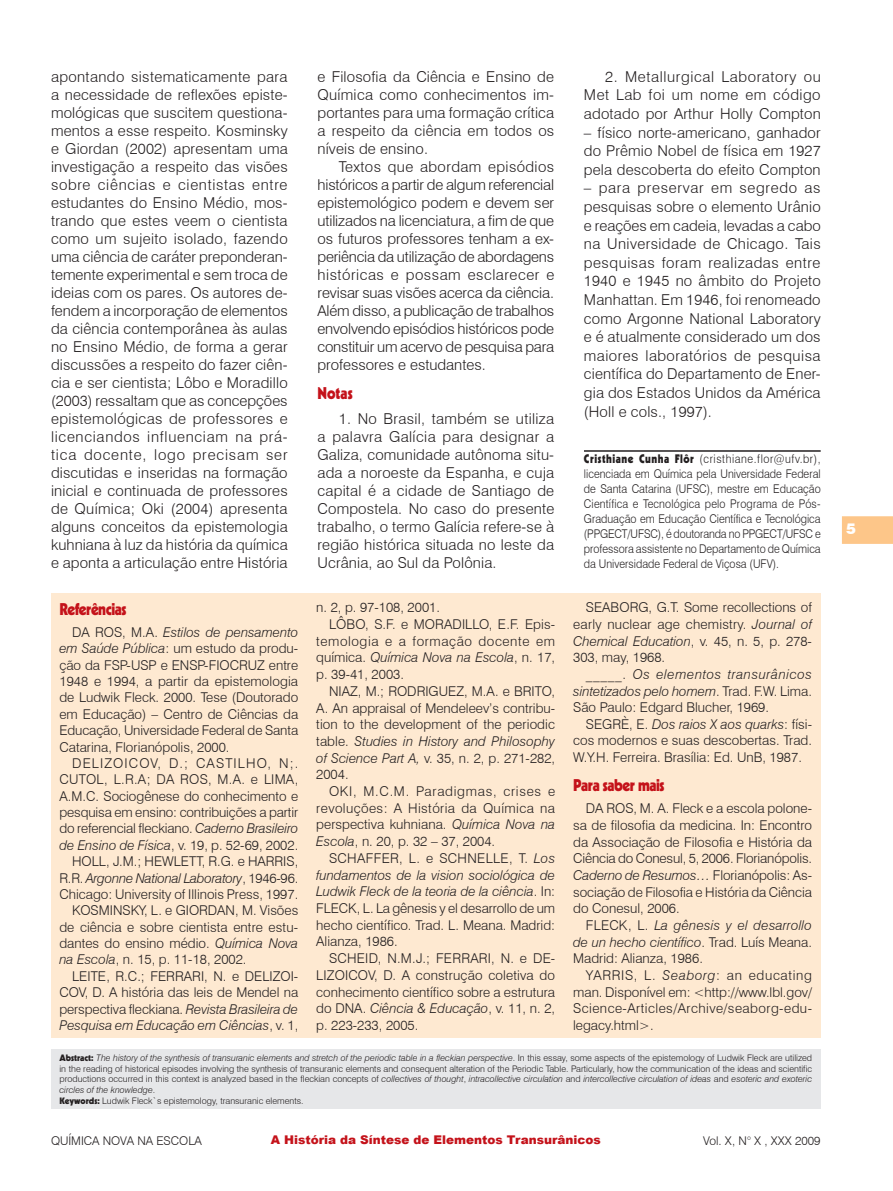
<style>
.page{position:relative;width:893px;height:1191px;background:#fff}
.page>*{position:absolute;margin:0;border:0;box-sizing:border-box;transform-origin:0 0}
.Seção{font:900 16.5px "Kabel";letter-spacing:-.03em;color:#c4121a;scale:.9 1}
.t1{font:300 15px/18px "Swiss 721 BT";letter-spacing:.01em;color:#231f20;text-align:justify}
.t2{font:900 15px "Swiss 721 BT";color:#fff}
.Bibliografia{font:300 13.5px/16.6px "Swiss 721 BT";color:#231f20;text-align:justify}
.Credito_Autor{font:300 12px/15px "Swiss 721 BT";color:#231f20;text-align:justify;scale:.9 1}
.t3{font:900 12px "Arial";color:#c4121a}
.Credito_Autor-2{font:300 12px "Swiss 721 BT";color:#231f20}
.Abstract{font:300 9px/10.8px "Swiss 721 BT";color:#231f20;text-align:justify}
.s1{font-family:"Kabel";font-weight:900}
.s2{font-style:italic}
</style>
<div class="page">
<svg style="left:842px;top:516px;width:51px;height:28px"></svg>
<div style="left:51px;top:593px;width:770px;height:445px;background:#fee9d1"></div>
<div style="left:51px;top:1048px;width:770px;height:60px;background:#e6e7e9"></div>
<hr style="left:584px;top:450px;width:237px;height:2px;background:#231f20">
<p class="t1" style="left:51px;top:67px;width:238px">apontando sistematicamente para a necessidade de reflexões episte&shy;mológicas que suscitem questiona&shy;mentos a esse respeito. Kosminsky e Giordan (2002) apresentam uma investigação a respeito das visões sobre ciências e cientistas entre estudantes do Ensino Médio, mos&shy;trando que estes veem o cientista como um sujeito isolado, fazendo uma ciência de caráter preponderan&shy;temente experimental e sem troca de ideias com os pares. Os autores de&shy;fendem a incorporação de elementos da ciência contemporânea às aulas no Ensino Médio, de forma a gerar discussões a respeito do fazer ciên&shy;cia e ser cientista; Lôbo e Moradillo (2003) ressaltam que as concepções epistemológicas de professores e licenciandos influenciam na prá&shy;tica docente, logo precisam ser discutidas e inseridas na formação inicial e continuada de professores de Química; Oki (2004) apresenta alguns conceitos da epistemologia kuhniana à luz da história da química e aponta a articulação entre História</p>
<p class="t1" style="left:317px;top:67px;width:238px">e Filosofia da Ciência e Ensino de Química como conhecimentos im&shy;portantes para uma formação crítica a respeito da ciência em todos os níveis de ensino.</p>
<p class="t1" style="left:317px;top:157px;width:238px;text-indent:21px">Textos que abordam episódios históricos a partir de algum referencial epistemológico podem e devem ser utilizados na licenciatura, a fim de que os futuros professores tenham a ex&shy;periência da utilização de abordagens históricas e possam esclarecer e revisar suas visões acerca da ciência.<br>Além disso, a publicação de trabalhos envolvendo episódios históricos pode constituir um acervo de pesquisa para professores e estudantes.</p>
<p class="Seção" style="left:317px;top:382px;width:41px">Notas</p>
<p class="t1" style="left:317px;top:409px;width:238px;text-indent:21px">1. No Brasil, também se utiliza a palavra Galícia para designar a Galiza, comunidade autônoma situ&shy;ada a noroeste da Espanha, e cuja capital é a cidade de Santiago de Compostela. No caso do presente trabalho, o termo Galícia refere-se à região histórica situada no leste da Ucrânia, ao Sul da Polônia.</p>
<p class="t1" style="left:584px;top:67px;width:238px;line-height:18.6px;text-indent:21px">2. Metallurgical Laboratory ou Met Lab foi um nome em código adotado por Arthur Holly Compton</p>
<p class="t1" style="left:584px;top:123px;width:238px;line-height:18.6px">– físico norte-americano, ganhador do Prêmio Nobel de física em 1927 pela descoberta do efeito Compton</p>
<p class="t1" style="left:584px;top:179px;width:238px;line-height:18.6px">– para preservar em segredo as pesquisas sobre o elemento Urânio e reações em cadeia, levadas a cabo na Universidade de Chicago. Tais pesquisas foram realizadas entre 1940 e 1945 no âmbito do Projeto Manhattan. Em 1946, foi renomeado como Argonne National Laboratory e é atualmente considerado um dos maiores laboratórios de pesquisa científica do Departamento de Ener&shy;gia dos Estados Unidos da América (Holl e cols., 1997).</p>
<p class="Credito_Autor" style="left:584px;top:451px;width:265px"><span class="s1">Cristhiane Cunha Flôr</span> (cristhiane.flor@ufv.br), licenciada em Química pela Universidade Federal de Santa Catarina (UFSC), mestre em Educação Científica e Tecnológica pelo Programa de Pós-Graduação em Educação Científica e Tecnológica (PPGECT/UFSC), é doutoranda no PPGECT/UFSC e professora assistente no Departamento de Química da Universidade Federal de Viçosa (UFV).</p>
<p class="Bibliografia" style="left:573px;top:599px;width:240px;text-indent:13px">SEABORG, G.T. Some recollections of early nuclear age chemistry. <span class="s2">Journal of Chemical Education</span>, v. 45, n. 5, p. 278- 303, may, 1968.</p>
<p class="Bibliografia" style="left:573px;top:665px;width:240px;text-indent:13px">_____. <span class="s2">Os elementos transurânicos sintetizados pelo homem</span>. Trad. F.W. Lima.<br>São Paulo: Edgard Blucher, 1969.</p>
<p class="Bibliografia" style="left:573px;top:715px;width:240px;text-indent:13px">SEGRÈ, E. <span class="s2">Dos raios X aos quarks</span>: físi&shy;cos modernos e suas descobertas. Trad.<br>W.Y.H. Ferreira. Brasília: Ed. UnB, 1987.</p>
<p class="Seção" style="left:573px;top:775px;width:103px">Para saber mais</p>
<p class="Bibliografia" style="left:573px;top:800px;width:240px;text-indent:13px">DA ROS, M. A. Fleck e a escola polone&shy;sa de filosofia da medicina. In: Encontro da Associação de Filosofia e História da Ciência do Conesul, 5, 2006. Florianópolis.<br><span class="s2">Caderno de Resumos…</span> Florianópolis: As&shy;sociação de Filosofia e História da Ciência do Conesul, 2006.</p>
<p class="Bibliografia" style="left:573px;top:916px;width:240px;text-indent:13px">FLECK, L. <span class="s2">La gênesis y el desarrollo de un hecho científico</span>. Trad. Luís Meana.<br>Madrid: Alianza, 1986.</p>
<p class="Bibliografia" style="left:573px;top:966px;width:240px;text-indent:13px">YARRIS, L. <span class="s2">Seaborg</span>: an educating man. Disponível em: &lt;http://www.lbl.gov/ Science-Articles/Archive/seaborg-edu&shy;legacy.html&gt;.</p>
<p class="Abstract" style="left:59px;top:1052px;width:754px"><span class="s1">Abstract:</span> <span class="s2">The history of the synthesis of transuranic elements and stretch of the periodic table in a fleckian perspective</span>. In this essay, some aspects of the epistemology of Ludwik Fleck are utilized in the reading of historical episodes involving the synthesis of transuranic elements and consequent alteration of the Periodic Table. Particularly, how the communication of the ideas and scientific productions occurred in this context is analyzed based in the fleckian concepts of <span class="s2">collectives of thought</span>, <span class="s2">intracollective circulation</span> and <span class="s2">intercollective circulation of ideas</span> and <span class="s2">esoteric and exoteric circles of the knowledge</span>.</p>
<p class="Abstract" style="left:59px;top:1095px;width:246px"><span class="s1">Keywords:</span> Ludwik Fleck`s epistemology, transuranic elements.</p>
<p class="Bibliografia" style="left:316px;top:599px;width:125px">n. 2, p. 97-108, 2001.</p>
<p class="Bibliografia" style="left:316px;top:616px;width:240px;text-indent:13px">LÔBO, S.F. e MORADILLO, E.F. Epis&shy;temologia e a formação docente em química. <span class="s2">Química Nova na Escola</span>, n. 17, p. 39-41, 2003.</p>
<p class="Bibliografia" style="left:316px;top:682px;width:240px;text-indent:13px">NIAZ, M.; RODRIGUEZ, M.A. e BRITO, A. An appraisal of Mendeleev’s contribu&shy;tion to the development of the periodic table. <span class="s2">Studies in History and Philosophy of Science Part A,</span> v. 35, n. 2, p. 271-282, 2004.</p>
<p class="Bibliografia" style="left:316px;top:783px;width:240px;text-indent:13px">OKI, M.C.M. Paradigmas, crises e revoluções: A História da Química na perspectiva kuhniana. <span class="s2">Química Nova na Escola</span>, n. 20, p. 32 – 37, 2004.</p>
<p class="Bibliografia" style="left:316px;top:849px;width:240px;text-indent:13px">SCHAFFER, L. e SCHNELLE, T. <span class="s2">Los fundamentos de la vision sociológica de Ludwik Fleck de la teoria de la ciência</span>. In:<br>FLECK, L. La gênesis y el desarrollo de um hecho científico. Trad. L. Meana. Madrid:<br>Alianza, 1986.</p>
<p class="Bibliografia" style="left:316px;top:950px;width:240px;text-indent:13px">SCHEID, N.M.J.; FERRARI, N. e DE-LIZOICOV, D. A construção coletiva do conhecimento científico sobre a estrutura do DNA. <span class="s2">Ciência &amp; Educação</span>, v. 11, n. 2, p. 223-233, 2005.</p>
<p class="Seção" style="left:59px;top:599px;width:76px">Referências</p>
<p class="Bibliografia" style="left:59px;top:624px;width:240px;text-indent:13px">DA ROS, M.A. <span class="s2">Estilos de pensamento em Saúde Pública</span>: um estudo da produ&shy;ção da FSP-USP e ENSP-FIOCRUZ entre 1948 e 1994, a partir da epistemologia de Ludwik Fleck. 2000. Tese (Doutorado em Educação) – Centro de Ciências da Educação, Universidade Federal de Santa Catarina, Florianópolis, 2000.</p>
<p class="Bibliografia" style="left:59px;top:755px;width:240px;text-indent:13px">DELIZOICOV, D.; CASTILHO, N;.<br>CUTOL, L.R.A; DA ROS, M.A. e LIMA, A.M.C. Sociogênese do conhecimento e pesquisa em ensino: contribuições a partir do referencial fleckiano. <span class="s2">Caderno Brasileiro de Ensino de Física</span>, v. 19, p. 52-69, 2002.</p>
<p class="Bibliografia" style="left:59px;top:853px;width:240px;text-indent:13px">HOLL, J.M.; HEWLETT, R.G. e HARRIS, R.R. <span class="s2">Argonne National Laboratory</span>, 1946-96.<br>Chicago: University of Illinois Press, 1997.</p>
<p class="Bibliografia" style="left:59px;top:902px;width:240px;text-indent:13px">KOSMINSKY, L. e GIORDAN, M. Visões de ciência e sobre cientista entre estu&shy;dantes do ensino médio. <span class="s2">Química Nova na Escola</span>, n. 15, p. 11-18, 2002.</p>
<p class="Bibliografia" style="left:59px;top:967px;width:240px;text-indent:13px">LEITE, R.C.; FERRARI, N. e DELIZOI-COV, D. A história das leis de Mendel na perspectiva fleckiana. <span class="s2">Revista Brasileira de Pesquisa em Educação em Ciências</span>, v. 1,</p>
<p class="Credito_Autor-2" style="left:51px;top:1133px;width:152px">QUÍMICA NOVA NA ESCOLA</p>
<p class="t3" style="left:271px;top:1131px;width:331px">A História da Síntese de Elementos Transurânicos</p>
<p class="Credito_Autor-2" style="left:703px;top:1133px;width:119px">Vol. X, N° X , XXX 2009</p>
<p class="t2" style="left:846px;top:519px;width:11px">5</p>
</div>
